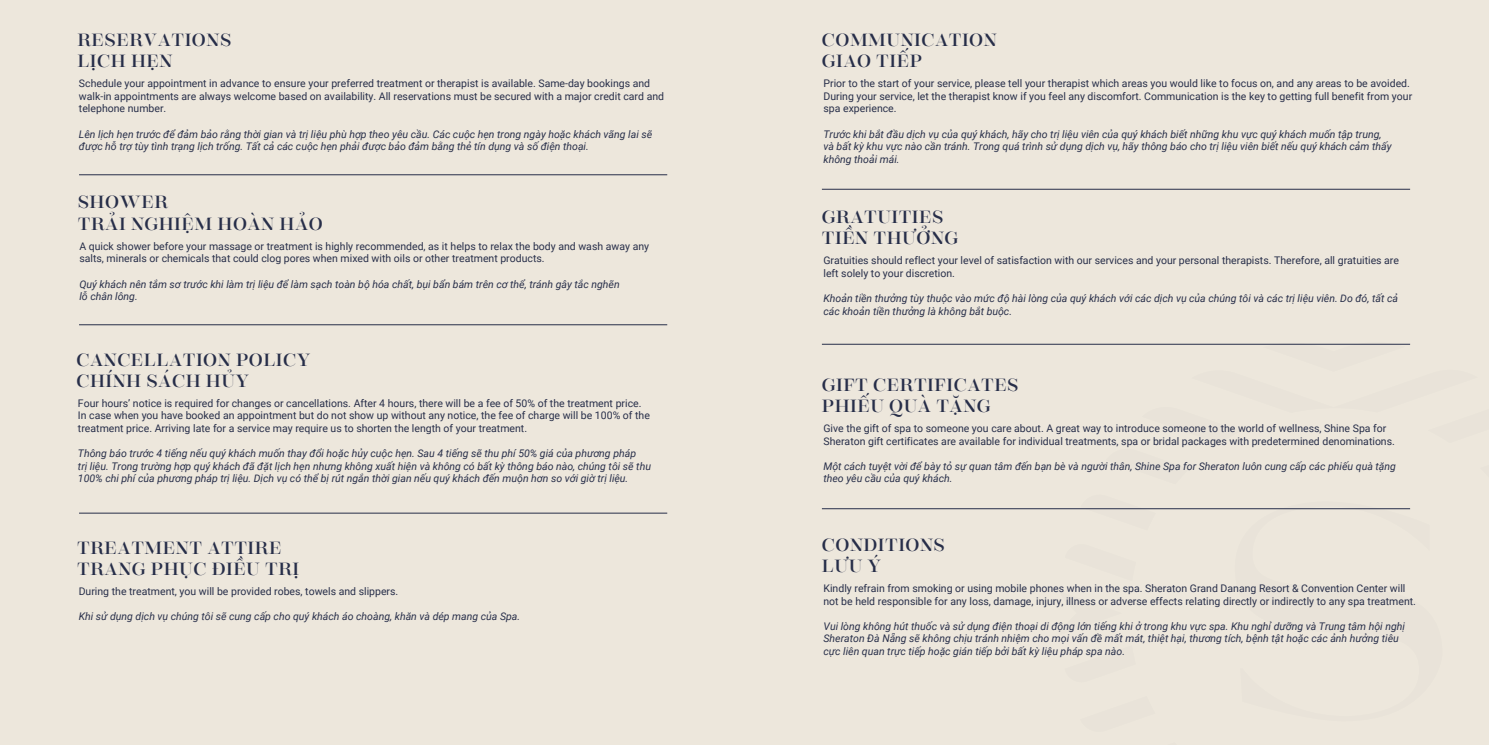
<style>
.page{position:relative;width:1489px;height:745px;background:#fff}
.page>*{position:absolute;margin:0;border:0;box-sizing:border-box;transform-origin:0 0}
.t1{font:17.5px/21px "Encorpada Classic";letter-spacing:.03em;color:#272e49}
.t2{font:10.5px/12.6px "Roboto";color:#272e49}
.t3{font:italic 10.5px/12.6px "Roboto";color:#272e49}
</style>
<div class="page">
<div style="left:0;top:0;width:1488px;height:744px;background:#ede7dc"></div>
<svg style="left:1059px;top:343px;width:352px;height:167px"></svg>
<hr style="left:79px;top:174px;width:588px;height:1px;background:#272e49">
<hr style="left:821px;top:189px;width:588px;height:1px;background:#272e49">
<hr style="left:79px;top:324px;width:588px;height:1px;background:#272e49">
<hr style="left:821px;top:344px;width:588px;height:1px;background:#272e49">
<hr style="left:79px;top:512px;width:588px;height:1px;background:#272e49">
<hr style="left:821px;top:508px;width:588px;height:1px;background:#272e49">
<h1 class="t1" style="left:77px;top:28px;width:155px">RESERVATIONS<br>LỊCH HẸN</h1>
<p class="t2" style="left:79px;top:77px;width:586px">Schedule your appointment in advance to ensure your preferred treatment or therapist is available. Same-day bookings and walk-in appointments are always welcome based on availability. All reservations must be secured with a major credit card and telephone number.</p>
<p class="t3" style="left:79px;top:127px;width:574px">Lên lịch hẹn trước để đảm bảo rằng thời gian và trị liệu phù hợp theo yêu cầu. Các cuộc hẹn trong ngày hoặc khách vãng lai sẽ được hỗ trợ tùy tình trạng lịch trống. Tất cả các cuộc hẹn phải được bảo đảm bằng thẻ tín dụng và số điện thoại.</p>
<h1 class="t1" style="left:78px;top:190px;width:246px">SHOWER<br>TRẢI NGHIỆM HOÀN HẢO</h1>
<p class="t2" style="left:79px;top:239px;width:571px">A quick shower before your massage or treatment is highly recommended, as it helps to relax the body and wash away any salts, minerals or chemicals that could clog pores when mixed with oils or other treatment products.</p>
<p class="t3" style="left:79px;top:277px;width:542px">Quý khách nên tắm sơ trước khi làm trị liệu để làm sạch toàn bộ hóa chất, bụi bẩn bám trên cơ thể, tránh gây tắc nghẽn lỗ chân lông.</p>
<h1 class="t1" style="left:76px;top:347px;width:235px">CANCELLATION POLICY<br>CHÍNH SÁCH HỦY</h1>
<p class="t2" style="left:78px;top:396px;width:573px">Four hours’ notice is required for changes or cancellations. After 4 hours, there will be a fee of 50% of the treatment price.<br>In case when you have booked an appointment but do not show up without any notice, the fee of charge will be 100% of the treatment price. Arriving late for a service may require us to shorten the length of your treatment.</p>
<p class="t3" style="left:78px;top:446px;width:574px">Thông báo trước 4 tiếng nếu quý khách muốn thay đổi hoặc hủy cuộc hẹn. Sau 4 tiếng sẽ thu phí 50% giá của phương pháp<br>trị liệu. Trong trường hợp quý khách đã đặt lịch hẹn nhưng không xuất hiện và không có bất kỳ thông báo nào, chúng tôi sẽ thu<br>100% chi phí của phương pháp trị liệu. Dịch vụ có thể bị rút ngắn thời gian nếu quý khách đến muộn hơn so với giờ trị liệu.</p>
<h1 class="t1" style="left:77px;top:535px;width:224px">TREATMENT ATTIRE<br>TRANG PHỤC ĐIỀU TRỊ</h1>
<p class="t2" style="left:79px;top:584px;width:321px">During the treatment, you will be provided robes, towels and slippers.</p>
<p class="t3" style="left:79px;top:609px;width:443px">Khi sử dụng dịch vụ chúng tôi sẽ cung cấp cho quý khách áo choàng, khăn và dép mang của Spa.</p>
<h1 class="t1" style="left:821px;top:28px;width:176px">COMMUNICATION<br>GIAO TIẾP</h1>
<p class="t2" style="left:823px;top:77px;width:590px">Prior to the start of your service, please tell your therapist which areas you would like to focus on, and any areas to be avoided.<br>During your service, let the therapist know if you feel any discomfort. Communication is the key to getting full benefit from your spa experience.</p>
<p class="t3" style="left:823px;top:127px;width:569px">Trước khi bắt đầu dịch vụ của quý khách, hãy cho trị liệu viên của quý khách biết những khu vực quý khách muốn tập trung, và bất kỳ khu vực nào cần tránh. Trong quá trình sử dụng dịch vụ, hãy thông báo cho trị liệu viên biết nếu quý khách cảm thấy không thoải mái.</p>
<h1 class="t1" style="left:821px;top:204px;width:138px">GRATUITIES<br>TIỀN THƯỞNG</h1>
<p class="t2" style="left:823px;top:253px;width:577px">Gratuities should reflect your level of satisfaction with our services and your personal therapists. Therefore, all gratuities are left solely to your discretion.</p>
<p class="t3" style="left:823px;top:291px;width:576px">Khoản tiền thưởng tùy thuộc vào mức độ hài lòng của quý khách với các dịch vụ của chúng tôi và các trị liệu viên. Do đó, tất cả các khoản tiền thưởng là không bắt buộc.</p>
<h1 class="t1" style="left:821px;top:372px;width:198px">GIFT CERTIFICATES<br>PHIẾU QUÀ TẶNG</h1>
<p class="t2" style="left:823px;top:421px;width:573px">Give the gift of spa to someone you care about. A great way to introduce someone to the world of wellness, Shine Spa for<br>Sheraton gift certificates are available for individual treatments, spa or bridal packages with predetermined denominations.</p>
<p class="t3" style="left:823px;top:459px;width:574px">Một cách tuyệt vời để bày tỏ sự quan tâm đến bạn bè và người thân, Shine Spa for Sheraton luôn cung cấp các phiếu quà tặng theo yêu cầu của quý khách.</p>
<h1 class="t1" style="left:821px;top:532px;width:124px">CONDITIONS<br>LƯU Ý</h1>
<p class="t2" style="left:823px;top:581px;width:594px">Kindly refrain from smoking or using mobile phones when in the spa. Sheraton Grand Danang Resort &amp; Convention Center will not be held responsible for any loss, damage, injury, illness or adverse effects relating directly or indirectly to any spa treatment.</p>
<p class="t3" style="left:823px;top:619px;width:583px">Vui lòng không hút thuốc và sử dụng điện thoại di động lớn tiếng khi ở trong khu vực spa. Khu nghỉ dưỡng và Trung tâm hội nghị<br>Sheraton Đà Nẵng sẽ không chịu tránh nhiệm cho mọi vấn đề mất mát, thiệt hại, thương tích, bệnh tật hoặc các ảnh hưởng tiêu cực liên quan trực tiếp hoặc gián tiếp bởi bất kỳ liệu pháp spa nào.</p>
</div>
